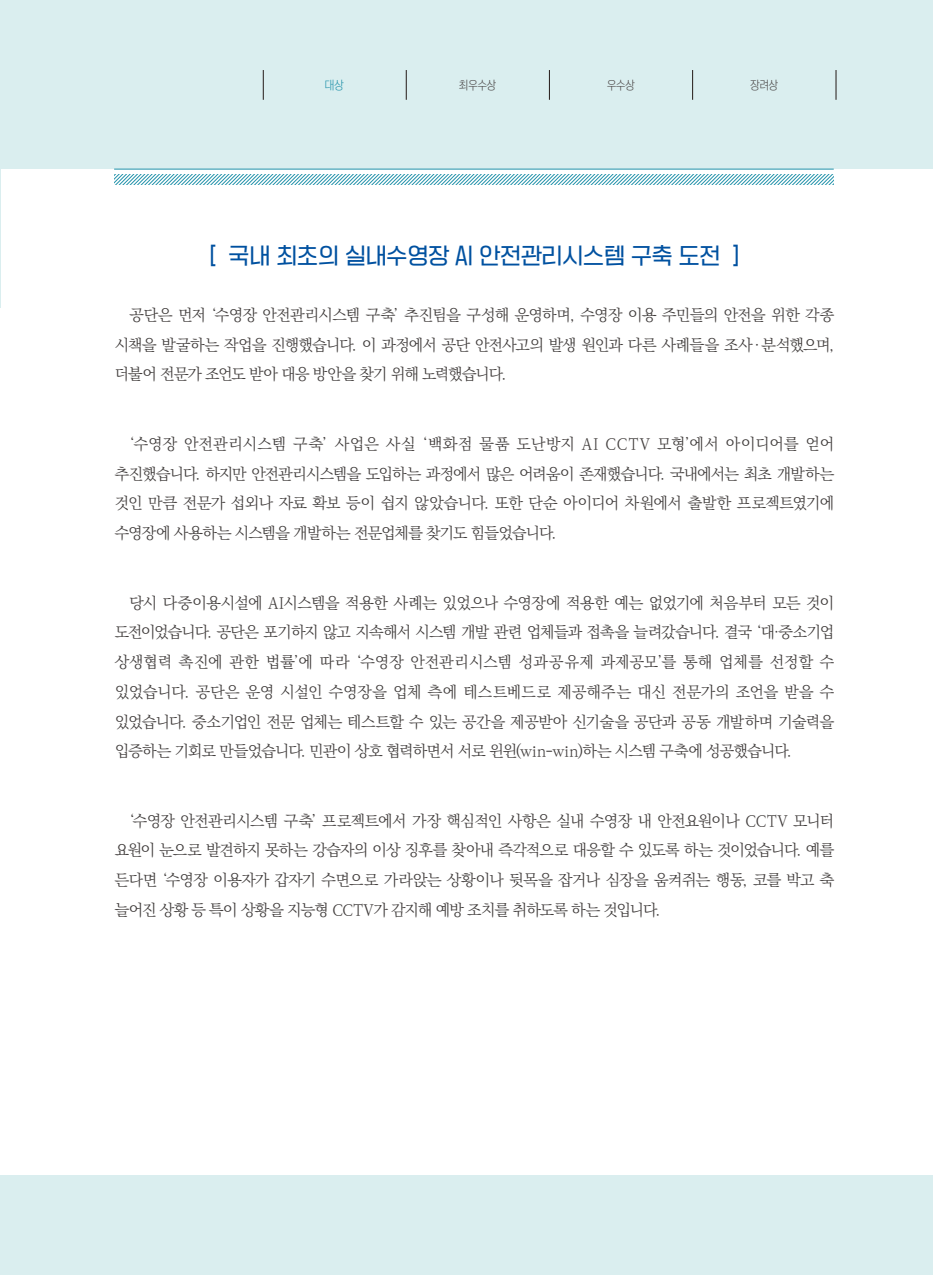
<style>
.page{position:relative;width:933px;height:1275px;background:#fff}
.page>*{position:absolute;margin:0;border:0;box-sizing:border-box;transform-origin:0 0}
.t1{font:21.88px "SD Gyeokdong G204 Rg";color:#0051a0;scale:.95 1}
.t2{font:300 15.75px/29.8px "Ko Pub World Batang";letter-spacing:-.045em;color:#3f3b3a;text-align:justify}
.t3{font:12.25px "SD Gt Neo Cond c Lt";color:#4d4a4a}
.t4{font:12.25px "SD Gt Neo Cond c Lt";color:#2292aa}
</style>
<div class="page">
<div style="left:0;top:0;width:933px;height:169px;background:#daeeef"></div>
<hr style="left:114px;top:169px;width:719px;height:1px;background:#2292aa">
<svg style="left:114px;top:174px;width:720px;height:10px"></svg>
<hr style="left:263px;top:70px;width:1px;height:30px;background:#231916">
<hr style="left:406px;top:70px;width:1px;height:30px;background:#231916">
<hr style="left:549px;top:70px;width:1px;height:30px;background:#231916">
<hr style="left:692px;top:70px;width:1px;height:30px;background:#231916">
<hr style="left:835px;top:70px;width:1px;height:30px;background:#231916">
<div style="left:0;top:1176px;width:933px;height:99px;background:#daeeef"></div>
<hr style="left:0;top:0;width:1px;height:308px;background:#daeeef">
<p class="t4" style="left:325px;top:79px;width:20px">대상</p>
<p class="t3" style="left:459px;top:79px;width:38px">최우수상</p>
<p class="t3" style="left:607px;top:79px;width:29px">우수상</p>
<p class="t3" style="left:750px;top:79px;width:29px">장려상</p>
<p class="t1" style="left:208px;top:244px;width:562px">[ 국내 최초의 실내수영장 AI 안전관리시스템 구축 도전 ]</p>
<p class="t2" style="left:115px;top:300px;width:721px;text-indent:15px">공단은 먼저 ‘수영장 안전관리시스템 구축’ 추진팀을 구성해 운영하며, 수영장 이용 주민들의 안전을 위한 각종 시책을 발굴하는 작업을 진행했습니다. 이 과정에서 공단 안전사고의 발생 원인과 다른 사례들을 조사‧분석했으며, 더불어 전문가 조언도 받아 대응 방안을 찾기 위해 노력했습니다.</p>
<p class="t2" style="left:115px;top:429px;width:721px;text-indent:15px">‘수영장 안전관리시스템 구축’ 사업은 사실 ‘백화점 물품 도난방지 AI CCTV 모형’에서 아이디어를 얻어 추진했습니다. 하지만 안전관리시스템을 도입하는 과정에서 많은 어려움이 존재했습니다. 국내에서는 최초 개발하는 것인 만큼 전문가 섭외나 자료 확보 등이 쉽지 않았습니다. 또한 단순 아이디어 차원에서 출발한 프로젝트였기에 수영장에 사용하는 시스템을 개발하는 전문업체를 찾기도 힘들었습니다.</p>
<p class="t2" style="left:115px;top:588px;width:721px;text-indent:15px">당시 다중이용시설에 AI시스템을 적용한 사례는 있었으나 수영장에 적용한 예는 없었기에 처음부터 모든 것이 도전이었습니다. 공단은 포기하지 않고 지속해서 시스템 개발 관련 업체들과 접촉을 늘려갔습니다. 결국 ‘대·중소기업 상생협력 촉진에 관한 법률’에 따라 ‘수영장 안전관리시스템 성과공유제 과제공모’를 통해 업체를 선정할 수 있었습니다. 공단은 운영 시설인 수영장을 업체 측에 테스트베드로 제공해주는 대신 전문가의 조언을 받을 수 있었습니다. 중소기업인 전문 업체는 테스트할 수 있는 공간을 제공받아 신기술을 공단과 공동 개발하며 기술력을 입증하는 기회로 만들었습니다. 민관이 상호 협력하면서 서로 윈윈(win-win)하는 시스템 구축에 성공했습니다.</p>
<p class="t2" style="left:115px;top:806px;width:721px;text-indent:15px">‘수영장 안전관리시스템 구축’ 프로젝트에서 가장 핵심적인 사항은 실내 수영장 내 안전요원이나 CCTV 모니터 요원이 눈으로 발견하지 못하는 강습자의 이상 징후를 찾아내 즉각적으로 대응할 수 있도록 하는 것이었습니다. 예를 든다면 ‘수영장 이용자가 갑자기 수면으로 가라앉는 상황이나 뒷목을 잡거나 심장을 움켜쥐는 행동, 코를 박고 축 늘어진 상황 등 특이 상황을 지능형 CCTV가 감지해 예방 조치를 취하도록 하는 것입니다.</p>
</div>
